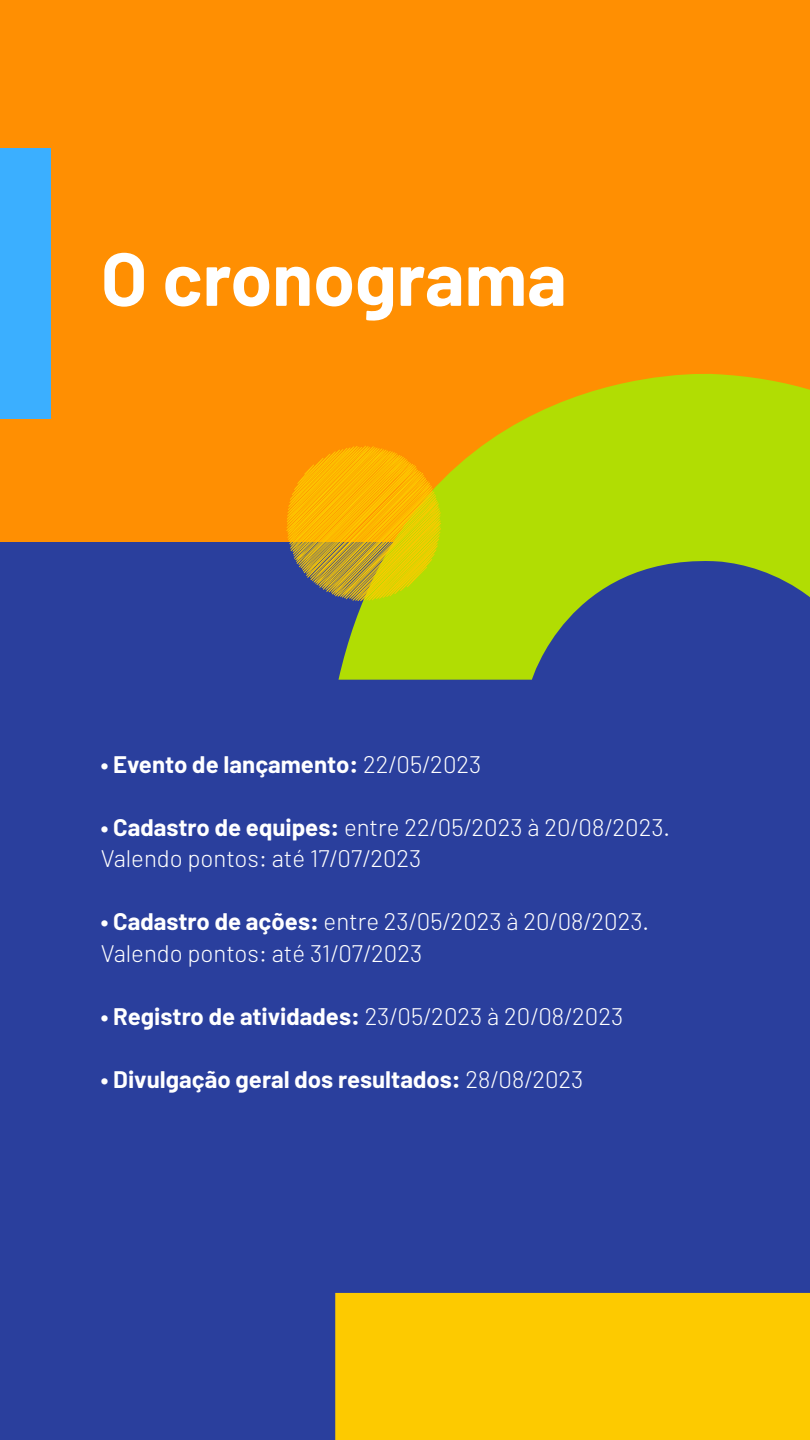
<style>
.page{position:relative;width:810px;height:1440px;background:#ff8f02}
.page>*{position:absolute;margin:0;border:0;box-sizing:border-box;transform-origin:0 0}
.t1{font:700 75px "Barlow";color:#fff}
.t2{font:300 24px/31.5px "Barlow";color:#fff}
.t3{font:700 24px "Barlow";color:#fff}
.s1{font-weight:300}
.s2{font-weight:700}
</style>
<div class="page">
<div style="left:0;top:542px;width:810px;height:898px;background:#2a3f9d"></div>
<div style="left:0;top:148px;width:50px;height:271px;background:#3bafff"></div>
<svg style="left:339px;top:374px;width:471px;height:306px;fill:#b1dd03"></svg>
<div style="left:335px;top:1293px;width:475px;height:147px;background:#fdca00"></div>
<svg style="left:286px;top:446px;width:155px;height:155px"></svg>
<h1 class="t1" style="left:101px;top:232px;width:467px">O cronograma</h1>
<p class="t3" style="left:101px;top:749px;width:382px">• Evento de lançamento: <span class="s1">22/05/2023</span></p>
<p class="t2" style="left:101px;top:811px;width:571px"><span class="s2">• Cadastro de equipes:</span> entre 22/05/2023 à 20/08/2023.<br>Valendo pontos: até 17/07/2023</p>
<p class="t2" style="left:101px;top:905px;width:550px"><span class="s2">• Cadastro de ações:</span> entre 23/05/2023 à 20/08/2023.<br>Valendo pontos: até 31/07/2023</p>
<p class="t3" style="left:101px;top:1001px;width:524px">• Registro de atividades: <span class="s1">23/05/2023 à 20/08/2023</span></p>
<p class="t3" style="left:101px;top:1064px;width:484px">• Divulgação geral dos resultados: <span class="s1">28/08/2023</span></p>
</div>
